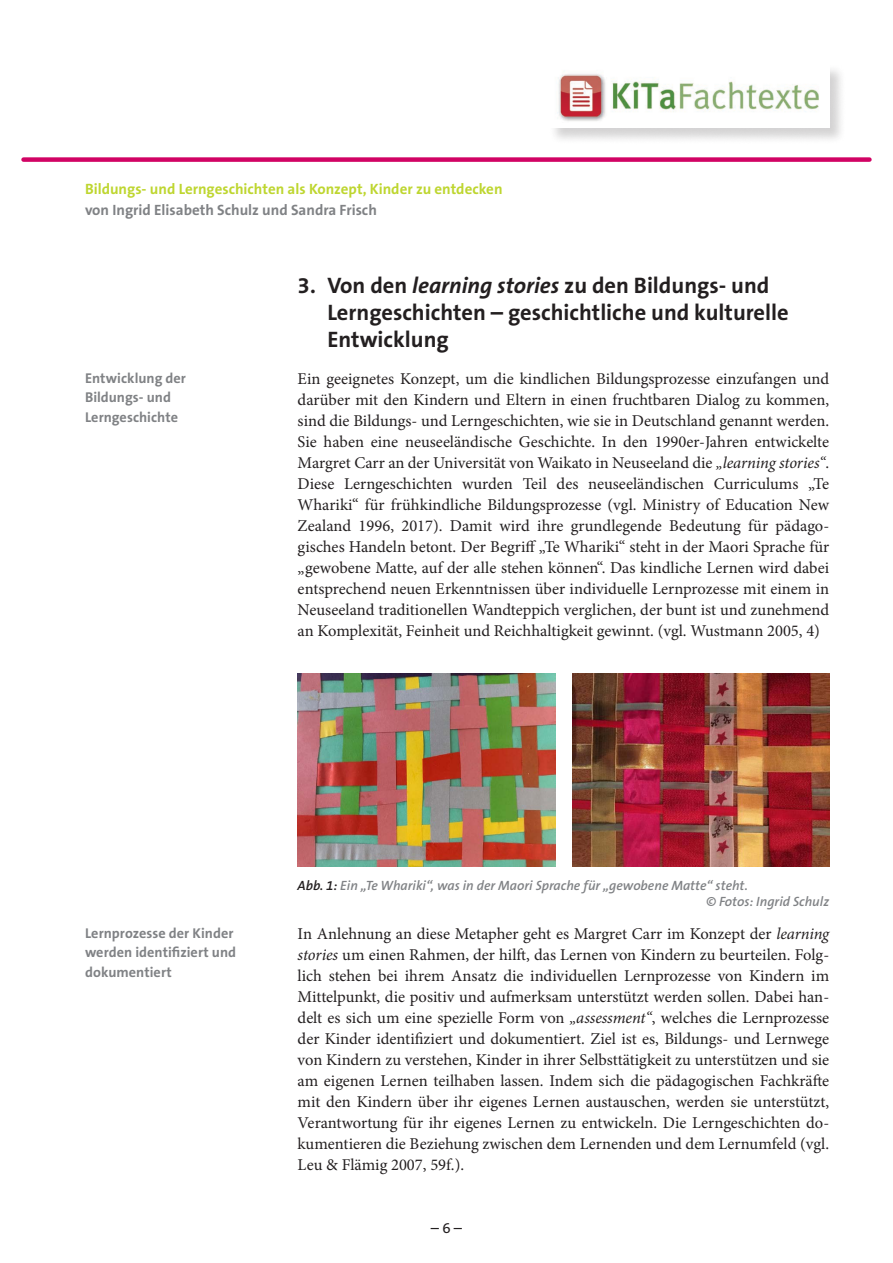
<style>
.page{position:relative;width:893px;height:1263px;background:#fff}
.page>*{position:absolute;margin:0;border:0;box-sizing:border-box;transform-origin:0 0}
.Überschrift_1_zweize{font:700 22.5px/27px "The Sans B7";color:#231f20}
.Studientext-Fließtex{font:16.5px/21px "Minion Pro";color:#231f20;text-align:justify}
.t1{font:700 15px "The Sans B7";color:#bed630}
.t2{font:700 15px "The Sans B7";color:#808285}
.t3{font:15px "The Sans B5 Plain";color:#231f20}
.t4{font:700 14.25px/19.5px "The Sans B7";letter-spacing:.005em;color:#808285}
.t5{font:italic 600 13.5px/16.5px "The Sans B6";color:#808285}
.s1{font-style:italic}
.s2{color:#231f20}
</style>
<div class="page">
<div style="left:24px;top:157px;width:845px;height:5px;background:#d10364"></div>
<div style="left:548px;top:63px;width:298px;height:82px;background:#231f20;opacity:.2"></div>
<img style="left:549px;top:64px;width:280px;height:64px">
<img style="left:298px;top:674px;width:257px;height:193px">
<img style="left:572px;top:674px;width:257px;height:193px">
<p class="t1" style="left:85px;top:181px;width:419px">Bildungs- und Lerngeschichten als Konzept, Kinder zu entdecken</p>
<p class="t2" style="left:85px;top:202px;width:293px">von Ingrid Elisabeth Schulz und Sandra Frisch</p>
<p class="t4" style="left:85px;top:368px;width:102px">Entwicklung der<br>Bildungs- und<br>Lerngeschichte</p>
<p class="Überschrift_1_zweize" style="left:327px;top:273px;width:463px;text-indent:-30px">3. Von den <span class="s1">learning stories</span> zu den Bildungs- und<br>Lerngeschichten – geschichtliche und kulturelle<br>Entwicklung</p>
<p class="Studientext-Fließtex" style="left:298px;top:368px;width:533px">Ein geeignetes Konzept, um die kindlichen Bildungsprozesse einzufangen und darüber mit den Kindern und Eltern in einen fruchtbaren Dialog zu kommen, sind die Bildungs- und Lerngeschichten, wie sie in Deutschland genannt werden.<br>Sie haben eine neuseeländische Geschichte. In den 1990er-Jahren entwickelte Margret Carr an der Universität von Waikato in Neuseeland die <span class="s1">„learning stories“</span>.<br>Diese Lerngeschichten wurden Teil des neuseeländischen Curriculums „Te Whariki“ für frühkindliche Bildungsprozesse (vgl. Ministry of Education New Zealand 1996, 2017). Damit wird ihre grundlegende Bedeutung für pädago&shy;gisches Handeln betont. Der Begriff „Te Whariki“ steht in der Maori Sprache für „gewobene Matte, auf der alle stehen können“. Das kindliche Lernen wird dabei entsprechend neuen Erkenntnissen über individuelle Lernprozesse mit einem in Neuseeland traditionellen Wandteppich verglichen, der bunt ist und zunehmend an Komplexität, Feinheit und Reichhaltigkeit gewinnt. (vgl. Wustmann 2005, 4)</p>
<p class="t4" style="left:85px;top:923px;width:153px">Lernprozesse der Kinder werden identifiziert und dokumentiert</p>
<p class="t5" style="left:706px;top:877px;width:125px;text-indent:-408px"><span class="s2">Abb. 1:</span> Ein „Te Whariki“, was in der Maori Sprache für „gewobene Matte“ steht.<br>© Fotos: Ingrid Schulz</p>
<p class="Studientext-Fließtex" style="left:298px;top:923px;width:533px">In Anlehnung an diese Metapher geht es Margret Carr im Konzept der <span class="s1">learning stories</span> um einen Rahmen, der hilft, das Lernen von Kindern zu beurteilen. Folg&shy;lich stehen bei ihrem Ansatz die individuellen Lernprozesse von Kindern im Mittelpunkt, die positiv und aufmerksam unterstützt werden sollen. Dabei han&shy;delt es sich um eine spezielle Form von <span class="s1">„assessment“</span>, welches die Lernprozesse der Kinder identifiziert und dokumentiert. Ziel ist es, Bildungs- und Lernwege von Kindern zu verstehen, Kinder in ihrer Selbsttätigkeit zu unterstützen und sie am eigenen Lernen teilhaben lassen. Indem sich die pädagogischen Fachkräfte mit den Kindern über ihr eigenes Lernen austauschen, werden sie unterstützt, Verantwortung für ihr eigenes Lernen zu entwickeln. Die Lerngeschichten do&shy;kumentieren die Beziehung zwischen dem Lernenden und dem Lernumfeld (vgl.<br>Leu &amp; Flämig 2007, 59f.).</p>
<p class="t3" style="left:431px;top:1219px;width:33px">– 6 –</p>
</div>
